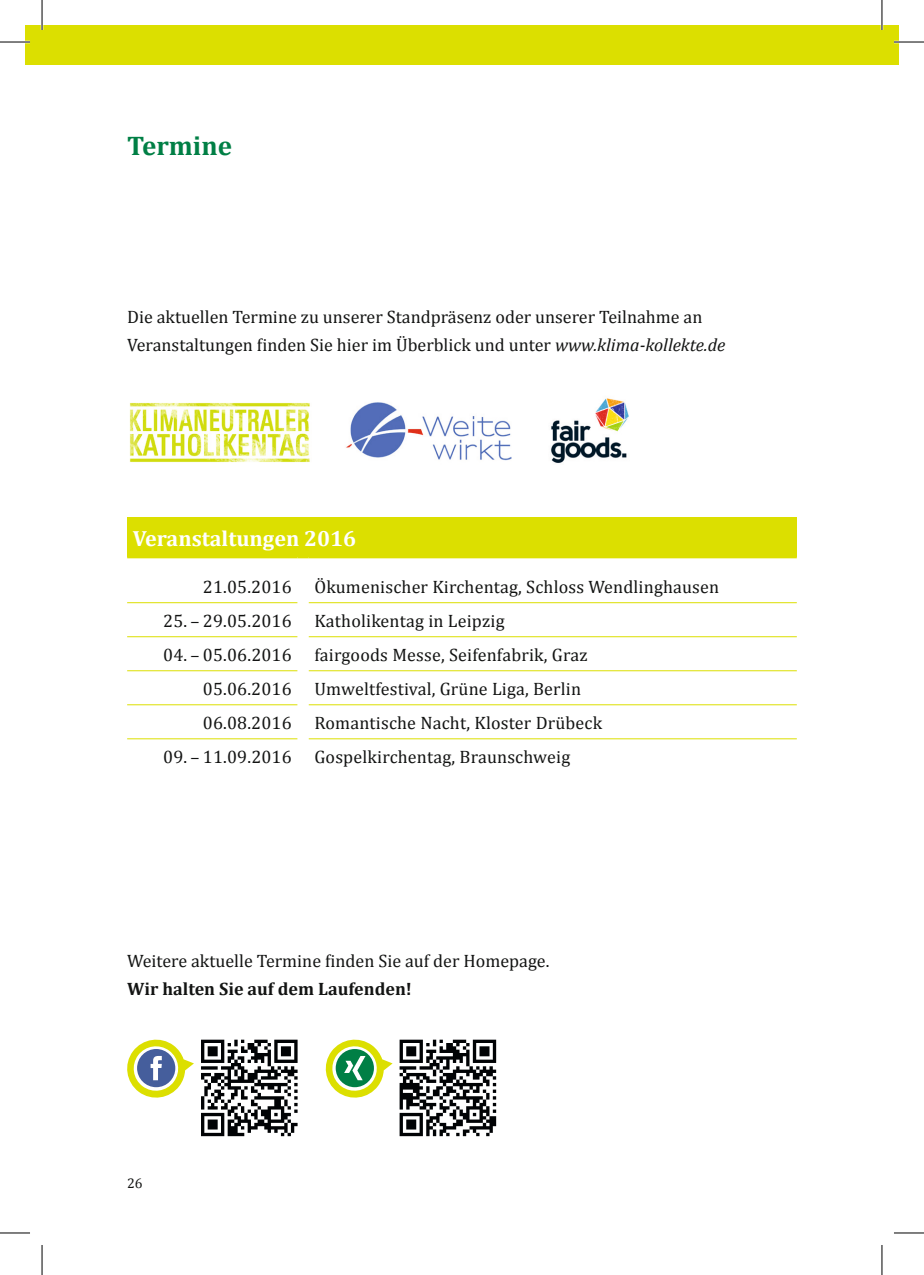
<style>
.page{position:relative;width:924px;height:1275px;background:#fff}
.page>*{position:absolute;margin:0;border:0;box-sizing:border-box;transform-origin:0 0}
.t1{font:700 27px "Cambria";color:#007f45}
.t2{font:700 22px "Cambria";color:#fff}
.t3{font:18px/28px "Cambria";letter-spacing:.01em;color:#131413}
.t4{font:700 18px "Cambria";color:#131413}
.t5{font:14px "Cambria";color:#131413}
.s1{font-style:italic}
</style>
<div class="page">
<div style="left:25px;top:25px;width:873px;height:40px;background:#dcdf00"></div>
<img style="left:551px;top:398px;width:78px;height:65px">
<img style="left:129px;top:403px;width:181px;height:59px">
<img style="left:346px;top:402px;width:166px;height:59px">
<svg style="left:201px;top:1039px;width:96px;height:97px"></svg>
<svg style="left:127px;top:1039px;width:67px;height:59px"></svg>
<svg style="left:325px;top:1039px;width:67px;height:59px"></svg>
<svg style="left:399px;top:1039px;width:97px;height:97px"></svg>
<div style="left:127px;top:517px;width:669px;height:40px;background:#dcdf00"></div>
<hr style="left:127px;top:602px;width:170px;height:1px;background:#dcdf00">
<hr style="left:127px;top:636px;width:170px;height:1px;background:#dcdf00">
<hr style="left:127px;top:670px;width:170px;height:1px;background:#dcdf00">
<hr style="left:127px;top:704px;width:170px;height:1px;background:#dcdf00">
<hr style="left:127px;top:738px;width:170px;height:1px;background:#dcdf00">
<hr style="left:308px;top:602px;width:488px;height:1px;background:#dcdf00">
<hr style="left:308px;top:636px;width:488px;height:1px;background:#dcdf00">
<hr style="left:308px;top:670px;width:488px;height:1px;background:#dcdf00">
<hr style="left:308px;top:704px;width:488px;height:1px;background:#dcdf00">
<hr style="left:308px;top:738px;width:488px;height:1px;background:#dcdf00">
<hr style="left:127px;top:556px;width:170px;height:2px;background:#dcdf00">
<hr style="left:308px;top:556px;width:488px;height:2px;background:#dcdf00">
<hr style="left:0;top:41px;width:30px;height:2px;background:#fff">
<hr style="left:893px;top:41px;width:30px;height:2px;background:#fff">
<hr style="left:41px;top:0;width:2px;height:30px;background:#fff">
<hr style="left:880px;top:0;width:2px;height:30px;background:#fff">
<hr style="left:0;top:42px;width:30px;height:1px;background:#000">
<hr style="left:893px;top:42px;width:30px;height:1px;background:#000">
<hr style="left:0;top:1232px;width:30px;height:1px;background:#000">
<hr style="left:893px;top:1232px;width:30px;height:1px;background:#000">
<hr style="left:42px;top:0;width:1px;height:30px;background:#000">
<hr style="left:42px;top:1245px;width:1px;height:30px;background:#000">
<hr style="left:881px;top:0;width:1px;height:30px;background:#000">
<hr style="left:881px;top:1245px;width:1px;height:30px;background:#000">
<h1 class="t1" style="left:127px;top:127px;width:106px">Termine</h1>
<p class="t3" style="left:127px;top:303px;width:599px">Die aktuellen Termine zu unserer Standpräsenz oder unserer Teilnahme an<br>Veranstaltungen finden Sie hier im Überblick und unter <span class="s1">www.klima-kollekte.de</span></p>
<p class="t2" style="left:133px;top:523px;width:225px">Veranstaltungen 2016</p>
<p class="t3" style="left:203px;top:572px;width:90px">21 .05 .2016</p>
<p class="t3" style="left:314px;top:572px;width:406px">Ökumenischer Kirchentag, Schloss Wendlinghausen</p>
<p class="t3" style="left:163px;top:606px;width:130px">25. – 29.05.2016</p>
<p class="t3" style="left:314px;top:606px;width:191px">Katholikentag in Leipzig</p>
<p class="t3" style="left:163px;top:640px;width:130px">04. – 05.06.2016</p>
<p class="t3" style="left:314px;top:640px;width:274px">fairgoods Messe, Seifenfabrik, Graz</p>
<p class="t3" style="left:203px;top:674px;width:90px">05 .06 .2016</p>
<p class="t3" style="left:314px;top:674px;width:268px">Umweltfestival, Grüne Liga, Berlin</p>
<p class="t3" style="left:203px;top:708px;width:90px">06 .08 .2016</p>
<p class="t3" style="left:314px;top:708px;width:289px">Romantische Nacht, Kloster Drübeck</p>
<p class="t3" style="left:163px;top:742px;width:130px">09. – 11.09.2016</p>
<p class="t3" style="left:314px;top:742px;width:257px">Gospelkirchentag, Braunschweig</p>
<p class="t3" style="left:127px;top:947px;width:423px">Weitere aktuelle Termine finden Sie auf der Homepage.</p>
<p class="t4" style="left:127px;top:976px;width:286px">Wir halten Sie auf dem Laufenden!</p>
<p class="t5" style="left:127px;top:1174px;width:17px">26</p>
</div>
